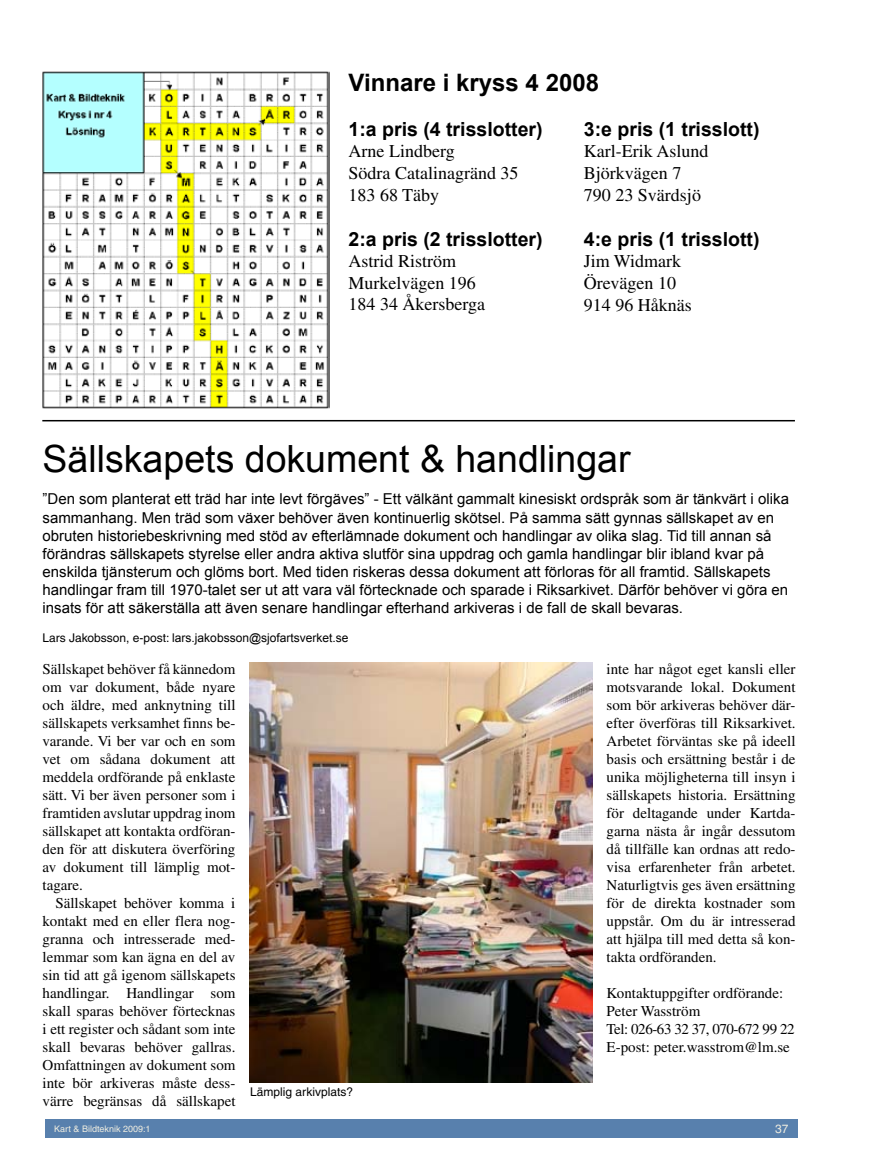
<style>
.page{position:relative;width:872px;height:1170px;background:#fff}
.page>*{position:absolute;margin:0;border:0;box-sizing:border-box;transform-origin:0 0}
.t1{font:37.5px "Arial";color:#000}
.t2{font:700 24px "Arial";color:#000}
.t3{font:700 19.5px "Arial";color:#000}
.t4{font:18px/21.6px "Times";color:#000}
.t5{font:15px/18px "Times";color:#000;text-align:justify}
.t6{font:15px/18px "Arial";color:#000}
.t7{font:12px "Arial";color:#000}
.t8{font:12px "Helvetica";color:#000}
.t9{font:12px "Helvetica";color:#efede0}
.t10{font:9px "Helvetica";color:#efede0}
.s1{font-family:"Helvetica"}
</style>
<div class="page">
<div style="left:45px;top:1118px;width:753px;height:19px;background:#5880ad"></div>
<img style="left:42px;top:71px;width:287px;height:338px">
<hr style="left:42px;top:420px;width:753px;height:1px;background:#000">
<img style="left:249px;top:662px;width:344px;height:420px">
<h2 class="t2" style="left:348px;top:66px;width:252px">Vinnare i kryss 4 2008</h2>
<h3 class="t3" style="left:348px;top:116px;width:195px">1:a pris (4 trisslotter)</h3>
<p class="t4" style="left:348px;top:140px;width:171px">Arne Lindberg<br>Södra Catalinagränd 35<br>183 68 Täby</p>
<h3 class="t3" style="left:348px;top:226px;width:195px">2:a pris (2 trisslotter)</h3>
<p class="t4" style="left:348px;top:250px;width:138px">Astrid Riström<br>Murkelvägen 196<br>184 34 Åkersberga</p>
<h3 class="t3" style="left:584px;top:116px;width:177px">3:e pris (1 trisslott)</h3>
<p class="t4" style="left:584px;top:140px;width:126px">Karl-Erik Aslund<br>Björkvägen 7<br>790 23 Svärdsjö</p>
<h3 class="t3" style="left:584px;top:226px;width:177px">4:e pris (1 trisslott)</h3>
<p class="t4" style="left:584px;top:250px;width:109px">Jim Widmark<br>Örevägen 10<br>914 96 Håknäs</p>
<h1 class="t1" style="left:43px;top:434px;width:589px">Sällskapets dokument &amp; handlingar</h1>
<p class="t6" style="left:43px;top:490px;width:748px">”Den som planterat ett träd har inte levt förgäves” - Ett välkänt gammalt kinesiskt ordspråk som är tänkvärt i olika sammanhang. Men träd som växer behöver även kontinuerlig skötsel. På samma sätt gynnas sällskapet av en obruten historiebeskrivning med stöd av efterlämnade dokument och handlingar av olika slag. Tid till annan så förändras sällskapets styrelse eller andra aktiva slutför sina uppdrag och gamla handlingar blir ibland kvar på enskilda tjänsterum och glöms bort. Med tiden riskeras dessa dokument att förloras för all framtid. Sällskapets handlingar fram till 1970-talet ser ut att vara väl förtecknade och sparade i Riksarkivet. Därför behöver vi göra en insats för att säkerställa att även senare handlingar efterhand arkiveras i de fall de skall bevaras.</p>
<p class="t7" style="left:43px;top:630px;width:307px"><span class="s1">Lars Jakobsson, e-post:</span> lars.jakobsson@sjofartsverket.se</p>
<p class="t5" style="left:43px;top:659px;width:194px">Sällskapet behöver få kännedom om var dokument, både nyare och äldre, med anknytning till sällskapets verksamhet finns be&shy;varande. Vi ber var och en som vet om sådana dokument att meddela ordförande på enklaste sätt. Vi ber även personer som i framtiden avslutar uppdrag inom sällskapet att kontakta ordföran&shy;den för att diskutera överföring av dokument till lämplig mot&shy;tagare.</p>
<p class="t5" style="left:43px;top:893px;width:194px;text-indent:13px">Sällskapet behöver komma i kontakt med en eller flera nog&shy;granna och intresserade med&shy;lemmar som kan ägna en del av sin tid att gå igenom sällskapets handlingar. Handlingar som skall sparas behöver förtecknas i ett register och sådant som inte skall bevaras behöver gallras.<br>Omfattningen av dokument som inte bör arkiveras måste dess&shy;värre begränsas då sällskapet</p>
<p class="t8" style="left:250px;top:1084px;width:104px">Lämplig arkivplats?</p>
<p class="t5" style="left:606px;top:659px;width:190px">inte har något eget kansli eller motsvarande lokal. Dokument som bör arkiveras behöver där&shy;efter överföras till Riksarkivet.<br>Arbetet förväntas ske på ideell basis och ersättning består i de unika möjligheterna till insyn i sällskapets historia. Ersättning för deltagande under Kartda&shy;garna nästa år ingår dessutom då tillfälle kan ordnas att redo&shy;visa erfarenheter från arbetet.<br>Naturligtvis ges även ersättning för de direkta kostnader som uppstår. Om du är intresserad att hjälpa till med detta så kon&shy;takta ordföranden.</p>
<p class="t5" style="left:606px;top:983px;width:189px;text-align:left">Kontaktuppgifter ordförande:<br>Peter Wasström<br>Tel: 026-63 32 37, 070-672 99 22<br>E-post: peter.wasstrom@lm.se</p>
<p class="t10" style="left:54px;top:1123px;width:98px">Kart &amp; Bildteknik 2009:1</p>
<p class="t9" style="left:775px;top:1121px;width:15px">37</p>
</div>
